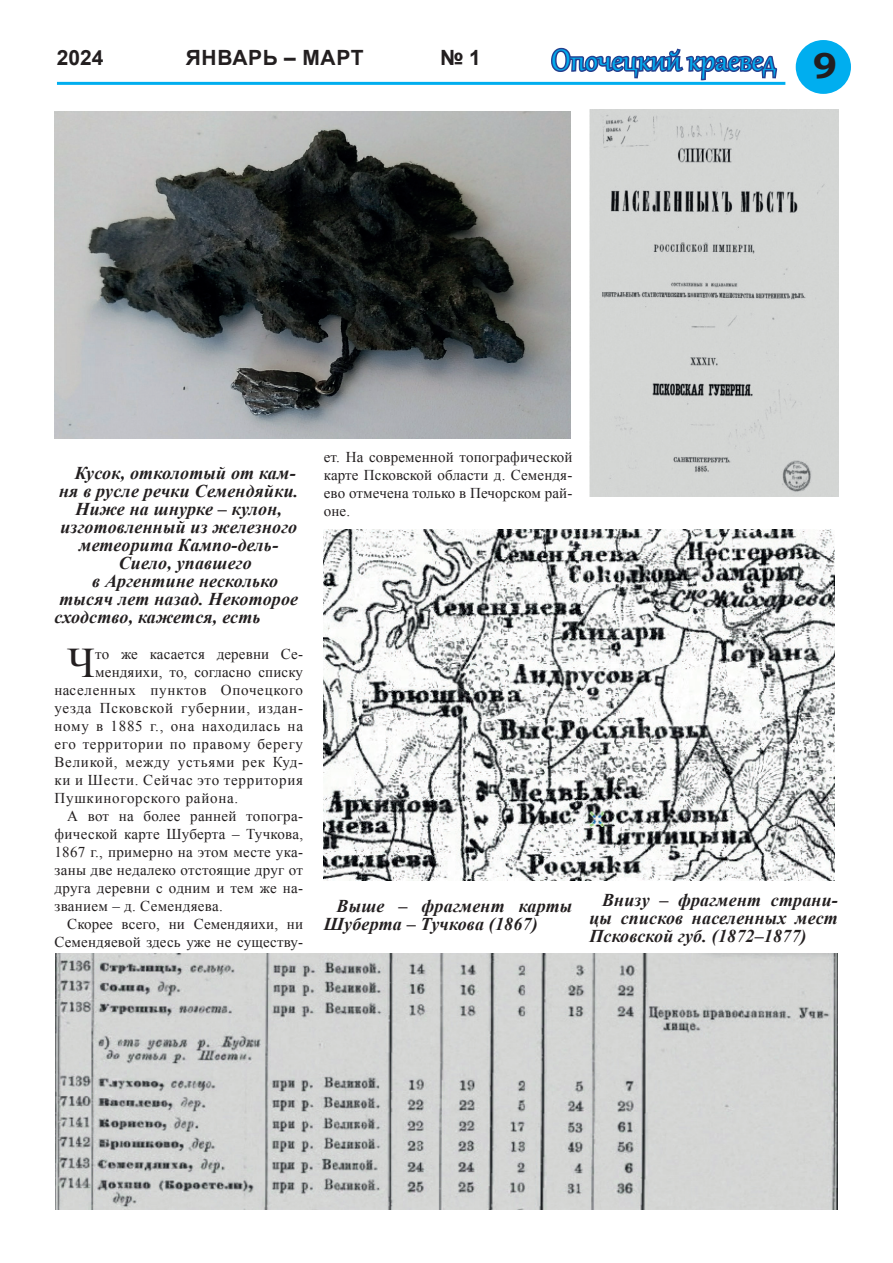
<style>
.page{position:relative;width:893px;height:1263px;background:#fff}
.page>*{position:absolute;margin:0;border:0;box-sizing:border-box;transform-origin:0 0}
.t1{font:42.15px "Times New Roman";color:#231f20}
.t2{font:36px "Gabriola";color:#00aeef}
.t3{font:700 21px "Arial";letter-spacing:.035em;color:#231f20}
.t4{font:italic 700 18px/18px "Times New Roman";letter-spacing:.01em;color:#231f20}
.t5{font:15px/18px "Times New Roman";letter-spacing:.02em;color:#231f20;text-align:justify}
.t6{font:15px "Times New Roman";letter-spacing:.05em;color:#231f20}
.s1{font-family:"Bookman Old Style";font-weight:700;color:#231f20}
</style>
<div class="page">
<svg style="left:549px;top:47px;width:230px;height:35px"></svg>
<div style="left:796px;top:40px;width:55px;height:54px;background:#00aeef;border-radius:50%"></div>
<hr style="left:57px;top:82px;width:728px;height:3px;background:#00aeef">
<img style="left:55px;top:111px;width:516px;height:328px">
<img style="left:590px;top:109px;width:249px;height:388px">
<img style="left:55px;top:954px;width:783px;height:255px">
<img style="left:324px;top:530px;width:511px;height:350px">
<h3 class="t3" style="left:57px;top:43px;width:48px">2024</h3>
<h3 class="t3" style="left:186px;top:43px;width:180px">ЯНВАРЬ – МАРТ</h3>
<h3 class="t3" style="left:440px;top:43px;width:42px">№ 1</h3>
<h2 class="t2" style="left:551px;top:37px;width:287px">Опочецкий краевед <span class="s1">9</span></h2>
<p class="t4" style="left:75px;top:464px;width:222px">Кусок, отколотый от кам-</p>
<p class="t4" style="left:59px;top:482px;width:241px">ня в русле речки Семендяйки.</p>
<p class="t4" style="left:75px;top:500px;width:208px">Ниже на шнурке – кулон,</p>
<p class="t4" style="left:60px;top:518px;width:238px">изготовленный из железного</p>
<p class="t4" style="left:79px;top:536px;width:201px">метеорита Кампо-дель-</p>
<p class="t4" style="left:119px;top:554px;width:134px">Сиело, упавшего</p>
<p class="t4" style="left:92px;top:572px;width:187px">в Аргентине несколько</p>
<p class="t4" style="left:59px;top:590px;width:240px">тысяч лет назад. Некоторое</p>
<p class="t4" style="left:55px;top:608px;width:208px">сходство, кажется, есть</p>
<h1 class="t1" style="left:67px;top:633px;width:29px">Ч</h1>
<p class="t5" style="left:95px;top:645px;width:209px">то же касается деревни Се-</p>
<p class="t5" style="left:95px;top:663px;width:209px">мендяихи, то, согласно списку</p>
<p class="t6" style="left:55px;top:680px;width:250px">населенных пунктов Опочецкого</p>
<p class="t6" style="left:55px;top:698px;width:250px">уезда Псковской губернии, издан-</p>
<p class="t6" style="left:55px;top:716px;width:250px">ному в 1885 г., она находилась на</p>
<p class="t6" style="left:55px;top:734px;width:250px">его территории по правому берегу</p>
<p class="t6" style="left:55px;top:752px;width:250px">Великой, между устьями рек Куд-</p>
<p class="t6" style="left:55px;top:770px;width:250px">ки и Шести. Сейчас это территория</p>
<p class="t6" style="left:55px;top:788px;width:185px">Пушкиногорского района.</p>
<p class="t5" style="left:67px;top:807px;width:237px">А вот на более ранней топогра-</p>
<p class="t5" style="left:55px;top:825px;width:250px">фической карте Шуберта – Тучкова,</p>
<p class="t5" style="left:55px;top:843px;width:250px">1867 г., примерно на этом месте ука-</p>
<p class="t5" style="left:55px;top:861px;width:250px">заны две недалеко отстоящие друг от</p>
<p class="t5" style="left:55px;top:879px;width:250px">друга деревни с одним и тем же на-</p>
<p class="t5" style="left:55px;top:897px;width:170px">званием – д. Семендяева.</p>
<p class="t5" style="left:67px;top:915px;width:237px">Скорее всего, ни Семендяихи, ни</p>
<p class="t5" style="left:55px;top:933px;width:250px">Семендяевой здесь уже не существу-</p>
<p class="t5" style="left:324px;top:447px;width:250px">ет. На современной топографической карте Псковской области д. Семендя&shy;ево отмечена только в Печорском рай&shy;оне.</p>
<p class="t4" style="left:324px;top:896px;width:250px;text-indent:13px">Выше – фрагмент карты<br>Шуберта – Тучкова (1867)</p>
<p class="t4" style="left:589px;top:891px;width:250px;text-align:justify;text-indent:13px">Внизу – фрагмент страни&shy;цы списков населенных мест Псковской губ. (1872–1877)</p>
</div>
